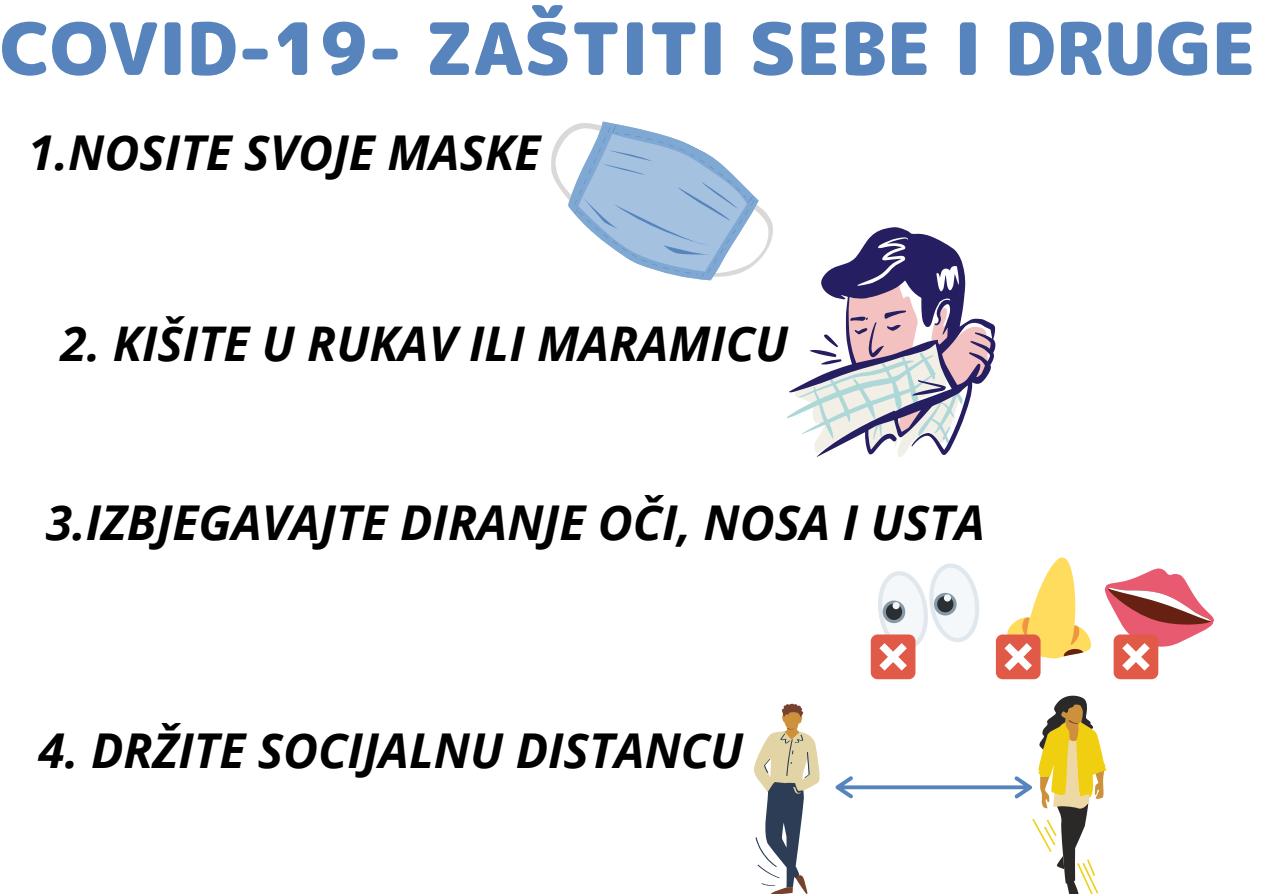
<style>
.page{position:relative;width:1263px;height:894px;background:#fff}
.page>*{position:absolute;margin:0;border:0;box-sizing:border-box;transform-origin:0 0}
.t1{font:72px "rounded mplus 1 p black";color:#5784bd}
.t2{font:italic 700 48px "Open Sans";color:#000}
.t3{font:italic 700 47.85px "Open Sans";color:#000}
</style>
<div class="page">
<svg style="left:552px;top:121px;width:216px;height:160px"></svg>
<svg style="left:789px;top:227px;width:207px;height:230px"></svg>
<div style="left:871px;top:634px;width:44px;height:45px;background:#e05a47;border-radius:7px"></div>
<svg style="left:873px;top:563px;width:106px;height:107px"></svg>
<div style="left:996px;top:634px;width:44px;height:45px;background:#e05a47;border-radius:7px"></div>
<div style="left:1114px;top:634px;width:44px;height:45px;background:#e05a47;border-radius:7px"></div>
<svg style="left:1004px;top:557px;width:210px;height:113px"></svg>
<svg style="left:754px;top:703px;width:66px;height:190px"></svg>
<svg style="left:835px;top:695px;width:271px;height:198px"></svg>
<h1 class="t1" style="left:0;top:-3px;width:1257px">COVID-19- ZAŠTITI SEBE I DRUGE</h1>
<p class="t2" style="left:28px;top:119px;width:514px">1.NOSITE SVOJE MASKE</p>
<p class="t3" style="left:60px;top:309px;width:729px">2. KIŠITE U RUKAV ILI MARAMICU</p>
<p class="t2" style="left:46px;top:488px;width:940px">3.IZBJEGAVAJTE DIRANJE OČI, NOSA I USTA</p>
<p class="t2" style="left:38px;top:716px;width:706px">4. DRŽITE SOCIJALNU DISTANCU</p>
</div>
